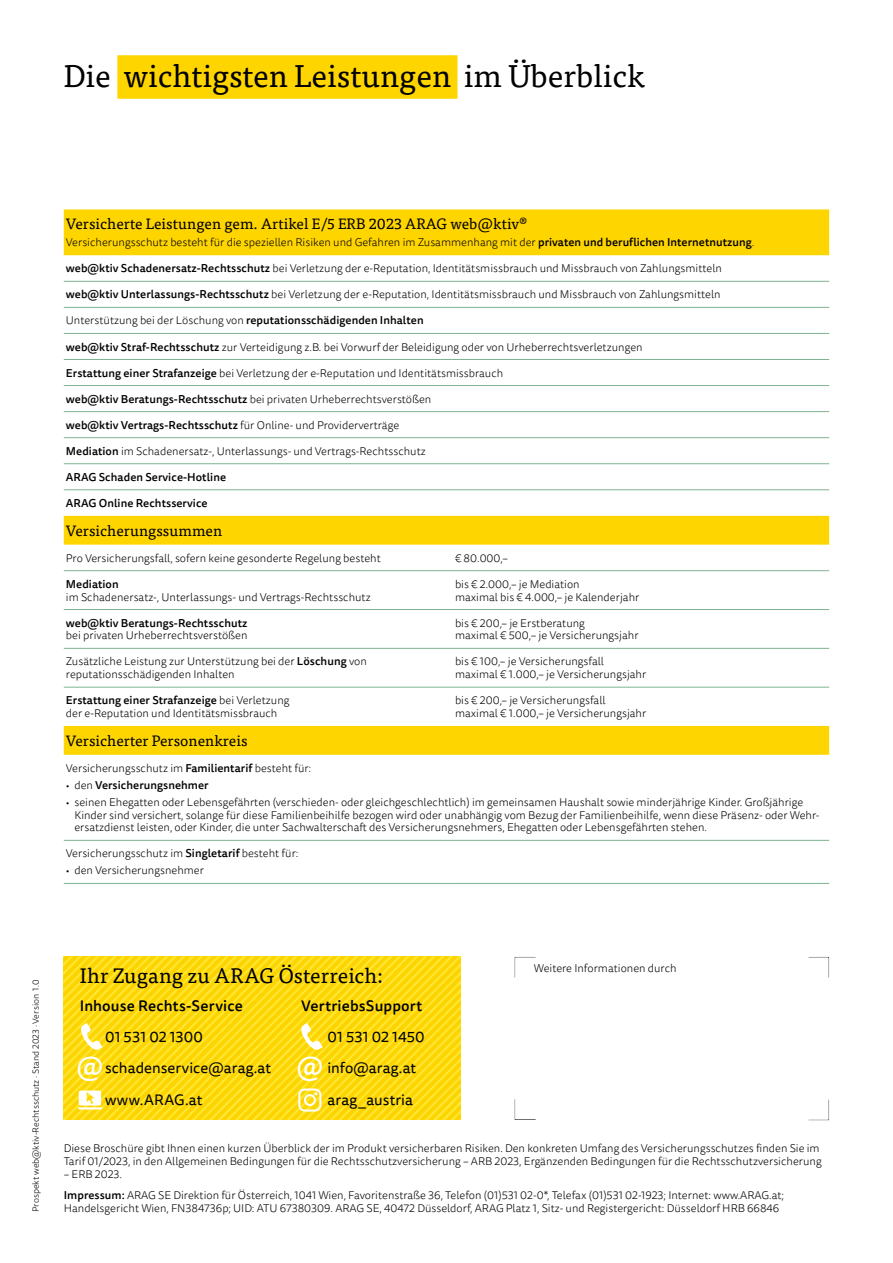
<style>
.page{position:relative;width:893px;height:1263px;background:#fff}
.page>*{position:absolute;margin:0;border:0;box-sizing:border-box;transform-origin:0 0}
.t1{font:31.5px "Tisa OT";color:#000}
.t2{font:500 25.5px "Tisa Sans OT";color:#fff}
.t3{font:21px "Tisa OT";color:#000}
.t4{font:15px "Tisa OT";letter-spacing:.005em;color:#000}
.t5{font:15px/31.5px "Tisa Sans OT";letter-spacing:.01em;color:#000}
.t6{font:500 15px "Tisa Sans OT";letter-spacing:.01em;color:#000}
.t7{font:300 11.25px/12.8px "Tisa Sans OT";color:#000}
.t8{font:500 11.25px "Tisa Sans OT";letter-spacing:.005em;color:#000}
.t9{font:300 9px "Tisa Sans OT";color:#000}
.s1{font-weight:500}
.s2{font-weight:300}
</style>
<div class="page">
<div style="left:117px;top:55px;width:340px;height:44px;background:#ffd500"></div>
<svg style="left:64px;top:209px;width:765px;height:546px"></svg>
<hr style="left:64px;top:609px;width:376px;height:1px;background:#7eb393">
<svg style="left:440px;top:609px;width:13px;height:1px"></svg>
<hr style="left:453px;top:609px;width:376px;height:1px;background:#7eb393">
<hr style="left:64px;top:648px;width:376px;height:1px;background:#7eb393">
<svg style="left:440px;top:648px;width:13px;height:1px"></svg>
<hr style="left:453px;top:648px;width:376px;height:1px;background:#7eb393">
<hr style="left:64px;top:687px;width:376px;height:1px;background:#7eb393">
<svg style="left:440px;top:687px;width:13px;height:1px"></svg>
<hr style="left:453px;top:687px;width:376px;height:1px;background:#7eb393">
<hr style="left:64px;top:570px;width:376px;height:1px;background:#7eb393">
<svg style="left:440px;top:570px;width:13px;height:1px"></svg>
<hr style="left:453px;top:570px;width:376px;height:1px;background:#7eb393">
<hr style="left:64px;top:281px;width:376px;height:1px;background:#7eb393">
<svg style="left:440px;top:281px;width:13px;height:1px"></svg>
<hr style="left:453px;top:281px;width:376px;height:1px;background:#7eb393">
<hr style="left:64px;top:307px;width:376px;height:1px;background:#7eb393">
<svg style="left:440px;top:307px;width:13px;height:1px"></svg>
<hr style="left:453px;top:307px;width:376px;height:1px;background:#7eb393">
<hr style="left:64px;top:333px;width:376px;height:1px;background:#7eb393">
<svg style="left:440px;top:333px;width:13px;height:1px"></svg>
<hr style="left:453px;top:333px;width:376px;height:1px;background:#7eb393">
<hr style="left:64px;top:359px;width:376px;height:1px;background:#7eb393">
<svg style="left:440px;top:359px;width:13px;height:1px"></svg>
<hr style="left:453px;top:359px;width:376px;height:1px;background:#7eb393">
<hr style="left:64px;top:385px;width:376px;height:1px;background:#7eb393">
<svg style="left:440px;top:385px;width:13px;height:1px"></svg>
<hr style="left:453px;top:385px;width:376px;height:1px;background:#7eb393">
<hr style="left:64px;top:411px;width:376px;height:1px;background:#7eb393">
<svg style="left:440px;top:411px;width:13px;height:1px"></svg>
<hr style="left:453px;top:411px;width:376px;height:1px;background:#7eb393">
<hr style="left:64px;top:437px;width:376px;height:1px;background:#7eb393">
<svg style="left:440px;top:437px;width:13px;height:1px"></svg>
<hr style="left:453px;top:437px;width:376px;height:1px;background:#7eb393">
<hr style="left:64px;top:463px;width:376px;height:1px;background:#7eb393">
<svg style="left:440px;top:463px;width:13px;height:1px"></svg>
<hr style="left:453px;top:463px;width:376px;height:1px;background:#7eb393">
<hr style="left:64px;top:489px;width:376px;height:1px;background:#7eb393">
<svg style="left:440px;top:489px;width:13px;height:1px"></svg>
<hr style="left:453px;top:489px;width:376px;height:1px;background:#7eb393">
<hr style="left:64px;top:840px;width:376px;height:1px;background:#7eb393">
<svg style="left:440px;top:840px;width:13px;height:1px"></svg>
<hr style="left:453px;top:840px;width:376px;height:1px;background:#7eb393">
<hr style="left:64px;top:883px;width:376px;height:1px;background:#7eb393">
<svg style="left:440px;top:883px;width:13px;height:1px"></svg>
<hr style="left:453px;top:883px;width:376px;height:1px;background:#7eb393">
<img style="left:64px;top:956px;width:396px;height:164px">
<svg style="left:77px;top:1023px;width:25px;height:29px"></svg>
<svg style="left:297px;top:1023px;width:26px;height:29px"></svg>
<svg style="left:78px;top:1090px;width:24px;height:19px"></svg>
<svg style="left:298px;top:1088px;width:23px;height:23px"></svg>
<h1 class="t1" style="left:64px;top:57px;width:583px">Die wichtigsten Leistungen im Überblick</h1>
<h3 class="t4" style="left:66px;top:215px;width:463px">Versicherte Leistungen gem. Artikel E/5 ERB 2023 ARAG web@ktiv®</h3>
<p class="t7" style="left:66px;top:237px;width:690px">Versicherungsschutz besteht für die speziellen Risiken und Gefahren im Zusammenhang mit der <span class="s1">privaten und beruflichen Internetnutzung</span>.</p>
<p class="t7" style="left:66px;top:263px;width:657px"><span class="s1">web@ktiv Schadenersatz-Rechtsschutz</span> bei Verletzung der e-Reputation, Identitätsmissbrauch und Missbrauch von Zahlungsmitteln</p>
<p class="t7" style="left:66px;top:289px;width:656px"><span class="s1">web@ktiv Unterlassungs-Rechtsschutz</span> bei Verletzung der e-Reputation, Identitätsmissbrauch und Missbrauch von Zahlungsmitteln</p>
<p class="t8" style="left:66px;top:314px;width:359px"><span class="s2">Unterstützung bei der Löschung von</span> reputationsschädigenden Inhalten</p>
<p class="t7" style="left:66px;top:341px;width:578px"><span class="s1">web@ktiv Straf-Rechtsschutz</span> zur Verteidigung z.B. bei Vorwurf der Beleidigung oder von Urheberrechtsverletzungen</p>
<p class="t7" style="left:66px;top:367px;width:439px"><span class="s1">Erstattung einer Strafanzeige</span> bei Verletzung der e-Reputation und Identitätsmissbrauch</p>
<p class="t7" style="left:66px;top:393px;width:367px"><span class="s1">web@ktiv Beratungs-Rechtsschutz</span> bei privaten Urheberrechtsverstößen</p>
<p class="t8" style="left:66px;top:418px;width:335px">web@ktiv Vertrags-Rechtsschutz <span class="s2">für Online- und Providerverträge</span></p>
<p class="t7" style="left:66px;top:445px;width:361px"><span class="s1">Mediation</span> im Schadenersatz-, Unterlassungs- und Vertrags-Rechtsschutz</p>
<p class="t8" style="left:66px;top:470px;width:162px">ARAG Schaden Service-Hotline</p>
<p class="t8" style="left:66px;top:496px;width:143px">ARAG Online Rechtsservice</p>
<h3 class="t4" style="left:66px;top:522px;width:158px">Versicherungssummen</h3>
<p class="t7" style="left:66px;top:552px;width:316px">Pro Versicherungsfall, sofern keine gesonderte Regelung besteht</p>
<p class="t7" style="left:455px;top:552px;width:54px">€ 80.000,–</p>
<p class="t8" style="left:66px;top:577px;width:54px">Mediation</p>
<p class="t7" style="left:66px;top:591px;width:306px">im Schadenersatz-, Unterlassungs- und Vertrags-Rechtsschutz</p>
<p class="t7" style="left:455px;top:578px;width:186px">bis € 2.000,– je Mediation<br>maximal bis € 4.000,– je Kalenderjahr</p>
<p class="t8" style="left:66px;top:616px;width:183px">web@ktiv Beratungs-Rechtsschutz</p>
<p class="t7" style="left:66px;top:630px;width:183px">bei privaten Urheberrechtsverstößen</p>
<p class="t7" style="left:455px;top:617px;width:185px">bis € 200,– je Erstberatung<br>maximal € 500,– je Versicherungsjahr</p>
<p class="t7" style="left:66px;top:656px;width:302px">Zusätzliche Leistung zur Unterstützung bei der <span class="s1">Löschung</span> von reputationsschädigenden Inhalten</p>
<p class="t7" style="left:455px;top:656px;width:193px">bis € 100,– je Versicherungsfall maximal € 1.000,– je Versicherungsjahr</p>
<p class="t7" style="left:66px;top:695px;width:225px"><span class="s1">Erstattung einer Strafanzeige</span> bei Verletzung der e-Reputation und Identitätsmissbrauch</p>
<p class="t7" style="left:455px;top:695px;width:193px">bis € 200,– je Versicherungsfall maximal € 1.000,– je Versicherungsjahr</p>
<h3 class="t4" style="left:66px;top:732px;width:183px">Versicherter Personenkreis</h3>
<p class="t7" style="left:66px;top:762px;width:247px">Versicherungsschutz im <span class="s1">Familientarif</span> besteht für:</p>
<p class="t8" style="left:66px;top:778px;width:144px"><span class="s2">• den</span> Versicherungsnehmer</p>
<p class="t7" style="left:74px;top:796px;width:747px;text-indent:-9px">• seinen Ehegatten oder Lebensgefährten (verschieden- oder gleichgeschlechtlich) im gemeinsamen Haushalt sowie minderjährige Kinder. Großjährige<br>Kinder sind versichert, solange für diese Familienbeihilfe bezogen wird oder unabhängig vom Bezug der Familienbeihilfe, wenn diese Präsenz- oder Wehr&shy;ersatzdienst leisten, oder Kinder, die unter Sachwalterschaft des Versicherungsnehmers, Ehegatten oder Lebensgefährten stehen.</p>
<p class="t7" style="left:66px;top:848px;width:234px">Versicherungsschutz im <span class="s1">Singletarif</span> besteht für:</p>
<p class="t7" style="left:66px;top:865px;width:140px">• den Versicherungsnehmer</p>
<p class="t9" style="left:31px;top:1212px;width:234px;rotate:-90deg">Prospekt web@ktiv-Rechtsschutz · Stand 2023 · Version 1.0</p>
<h3 class="t3" style="left:80px;top:963px;width:305px">Ihr Zugang zu ARAG Österreich:</h3>
<h3 class="t6" style="left:80px;top:996px;width:165px">Inhouse Rechts-Service</h3>
<h3 class="t6" style="left:301px;top:996px;width:123px">VertriebsSupport</h3>
<h3 class="t5" style="left:105px;top:1021px;width:168px">01 531 02 1300 schadenservice@arag.at www.ARAG.at</h3>
<h3 class="t5" style="left:327px;top:1021px;width:99px">01 531 02 1450 info@arag.at arag_austria</h3>
<h2 class="t2" style="left:77px;top:1050px;width:28px">@</h2>
<h2 class="t2" style="left:297px;top:1050px;width:28px">@</h2>
<p class="t7" style="left:534px;top:962px;width:144px">Weitere Informationen durch</p>
<p class="t7" style="left:64px;top:1143px;width:759px">Diese Broschüre gibt Ihnen einen kurzen Überblick der im Produkt versicherbaren Risiken. Den konkreten Umfang des Versicherungsschutzes finden Sie im<br>Tarif 01/2023, in den Allgemeinen Bedingungen für die Rechtsschutzversicherung – ARB 2023, Ergänzenden Bedingungen für die Rechtsschutzversicherung</p>
<p class="t7" style="left:64px;top:1164px;width:722px;line-height:21.3px">– ERB 2023.<br><span class="s1">Impressum:</span> ARAG SE Direktion für Österreich, 1041 Wien, Favoritenstraße 36, Telefon (01)531 02-0*, Telefax (01)531 02-1923; Internet: www.ARAG.at;</p>
<p class="t7" style="left:64px;top:1202px;width:717px">Handelsgericht Wien, FN384736p; UID: ATU 67380309. ARAG SE, 40472 Düsseldorf, ARAG Platz 1, Sitz- und Registergericht: Düsseldorf HRB 66846</p>
</div>
